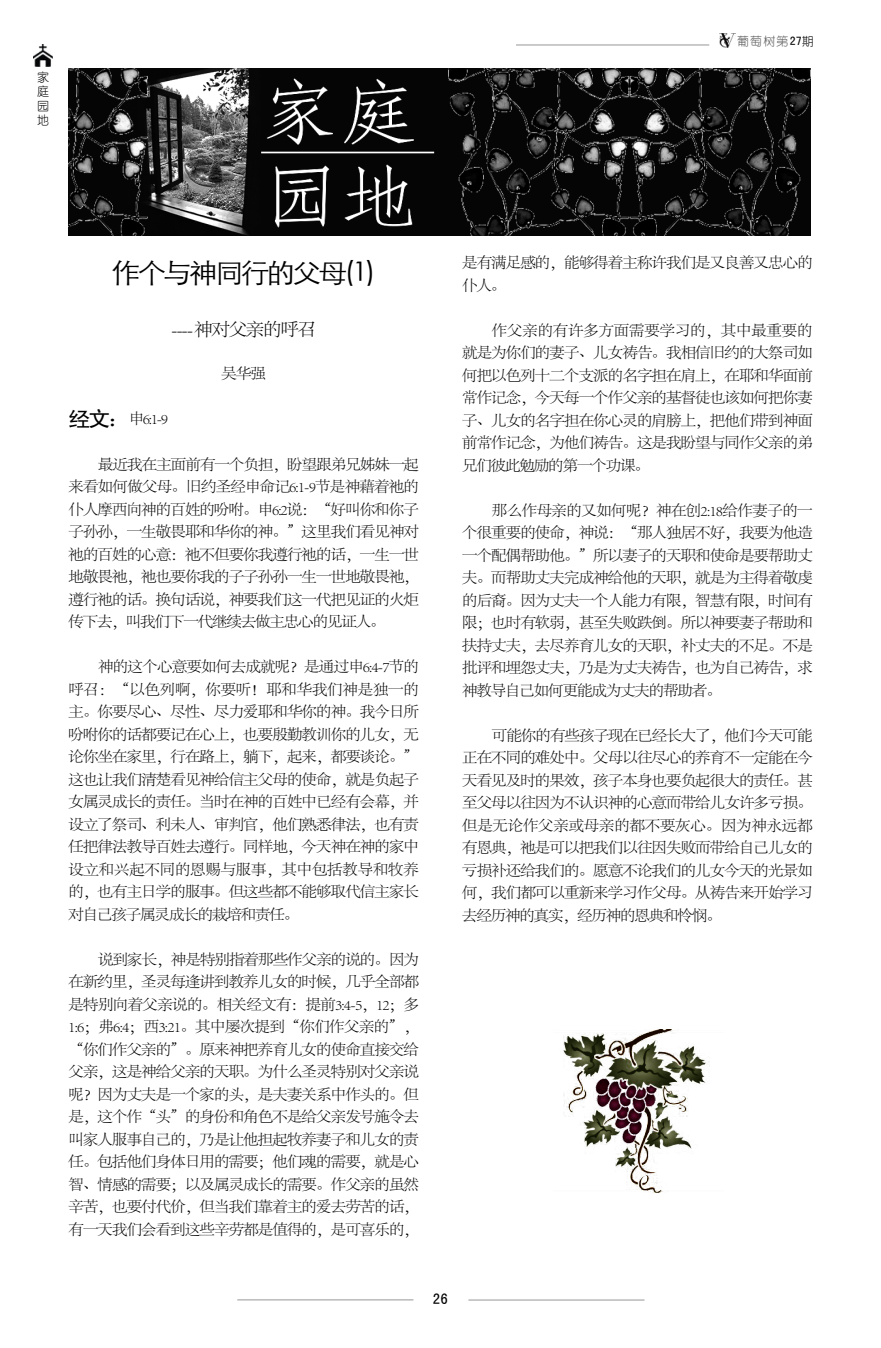
<style>
.page{position:relative;width:881px;height:1348px;background:#fff}
.page>*{position:absolute;margin:0;border:0;box-sizing:border-box;transform-origin:0 0}
.t1{font:27px "ST Xihei";letter-spacing:-.1em;color:#000;scale:1.06 1}
.t2{font:300 18px "Adobe Song Std";letter-spacing:-.1em;color:#000;scale:1.06 1}
.t3{font:300 15px/22.5px "Adobe Song Std";letter-spacing:-.085em;color:#000;text-align:justify;scale:1.06 1}
.t4{font:15px "Sim Hei";color:#000}
.t5{font:12px "You Yuan";color:#595757}
.t6{font:12px/14.4px "You Yuan";color:#000;text-align:justify}
.s1{font-family:"Sim Hei";color:#000}
.s2{color:#000}
.s3{font-family:"Sim Hei";font-weight:400;font-size:21px}
</style>
<div class="page">
<img style="left:719px;top:34px;width:15px;height:14px">
<img style="left:33px;top:45px;width:19px;height:22px">
<hr style="left:516px;top:44px;width:193px;height:2px;background:#000">
<hr style="left:468px;top:1299px;width:176px;height:2px;background:#000">
<hr style="left:237px;top:1299px;width:176px;height:1px;background:#000">
<img style="left:68px;top:68px;width:742px;height:168px">
<img style="left:563px;top:1029px;width:143px;height:164px">
<p class="t6" style="left:37px;top:70px;width:14px">家庭园地</p>
<p class="t5" style="left:736px;top:35px;width:78px">葡萄树第<span class="s1">27</span><span class="s2">期</span></p>
<h1 class="t1" style="left:111px;top:252px;width:250px">作个与神同行的父母(1)</h1>
<p class="t2" style="left:171px;top:319px;width:139px">---- 神对父亲的呼召</p>
<p class="t3" style="left:221px;top:363px;width:44px">吴华强</p>
<p class="t3" style="left:68px;top:408px;width:96px"><span class="s3">经文：</span>申6:1-9</p>
<p class="t3" style="left:68px;top:453px;width:332px;text-indent:30px">最近我在主面前有一个负担，盼望跟弟兄姊妹一起来看如何做父母。旧约圣经申命记6:1-9节是神藉着祂的仆人摩西向神的百姓的吩咐。申6:2说：“好叫你和你子子孙孙，一生敬畏耶和华你的神。”这里我们看见神对祂的百姓的心意：祂不但要你我遵行祂的话，一生一世地敬畏祂，祂也要你我的子子孙孙一生一世地敬畏祂，遵行祂的话。换句话说，神要我们这一代把见证的火炬传下去，叫我们下一代继续去做主忠心的见证人。</p>
<p class="t3" style="left:68px;top:656px;width:332px;text-indent:30px">神的这个心意要如何去成就呢？是通过申6:4-7节的呼召：“以色列啊，你要听！耶和华我们神是独一的主。你要尽心、尽性、尽力爱耶和华你的神。我今日所吩咐你的话都要记在心上，也要殷勤教训你的儿女，无论你坐在家里，行在路上，躺下，起来，都要谈论。”这也让我们清楚看见神给信主父母的使命，就是负起子女属灵成长的责任。当时在神的百姓中已经有会幕，并设立了祭司、利未人、审判官，他们熟悉律法，也有责任把律法教导百姓去遵行。同样地，今天神在神的家中设立和兴起不同的恩赐与服事，其中包括教导和牧养的，也有主日学的服事。但这些都不能够取代信主家长对自己孩子属灵成长的栽培和责任。</p>
<p class="t3" style="left:68px;top:948px;width:333px;text-indent:30px">说到家长，神是特别指着那些作父亲的说的。因为在新约里，圣灵每逢讲到教养儿女的时候，几乎全部都是特别向着父亲说的。相关经文有：提前3:4-5，12；多1:6；弗6:4；西3:21。其中屡次提到“你们作父亲的”，“你们作父亲的”。原来神把养育儿女的使命直接交给父亲，这是神给父亲的天职。为什么圣灵特别对父亲说呢？因为丈夫是一个家的头，是夫妻关系中作头的。但是，这个作“头”的身份和角色不是给父亲发号施令去叫家人服事自己的，乃是让他担起牧养妻子和儿女的责任。包括他们身体日用的需要；他们魂的需要，就是心智、情感的需要；以及属灵成长的需要。作父亲的虽然辛苦，也要付代价，但当我们靠着主的爱去劳苦的话，有一天我们会看到这些辛劳都是值得的，是可喜乐的，</p>
<p class="t3" style="left:461px;top:252px;width:332px">是有满足感的，能够得着主称许我们是又良善又忠心的仆人。</p>
<p class="t3" style="left:461px;top:319px;width:332px;text-indent:30px">作父亲的有许多方面需要学习的，其中最重要的就是为你们的妻子、儿女祷告。我相信旧约的大祭司如何把以色列十二个支派的名字担在肩上，在耶和华面前常作记念，今天每一个作父亲的基督徒也该如何把你妻子、儿女的名字担在你心灵的肩膀上，把他们带到神面前常作记念，为他们祷告。这是我盼望与同作父亲的弟兄们彼此勉励的第一个功课。</p>
<p class="t3" style="left:461px;top:499px;width:332px;text-indent:30px">那么作母亲的又如何呢？神在创2:18给作妻子的一个很重要的使命，神说：“那人独居不好，我要为他造一个配偶帮助他。”所以妻子的天职和使命是要帮助丈夫。而帮助丈夫完成神给他的天职，就是为主得着敬虔的后裔。因为丈夫一个人能力有限，智慧有限，时间有限；也时有软弱，甚至失败跌倒。所以神要妻子帮助和扶持丈夫，去尽养育儿女的天职，补丈夫的不足。不是批评和埋怨丈夫，乃是为丈夫祷告，也为自己祷告，求神教导自己如何更能成为丈夫的帮助者。</p>
<p class="t3" style="left:461px;top:724px;width:332px;text-indent:30px">可能你的有些孩子现在已经长大了，他们今天可能正在不同的难处中。父母以往尽心的养育不一定能在今天看见及时的果效，孩子本身也要负起很大的责任。甚至父母以往因为不认识神的心意而带给儿女许多亏损。但是无论作父亲或母亲的都不要灰心。因为神永远都有恩典，祂是可以把我们以往因失败而带给自己儿女的亏损补还给我们的。愿意不论我们的儿女今天的光景如何，我们都可以重新来学习作父母。从祷告来开始学习去经历神的真实，经历神的恩典和怜悯。</p>
<p class="t4" style="left:433px;top:1291px;width:16px">26</p>
</div>
